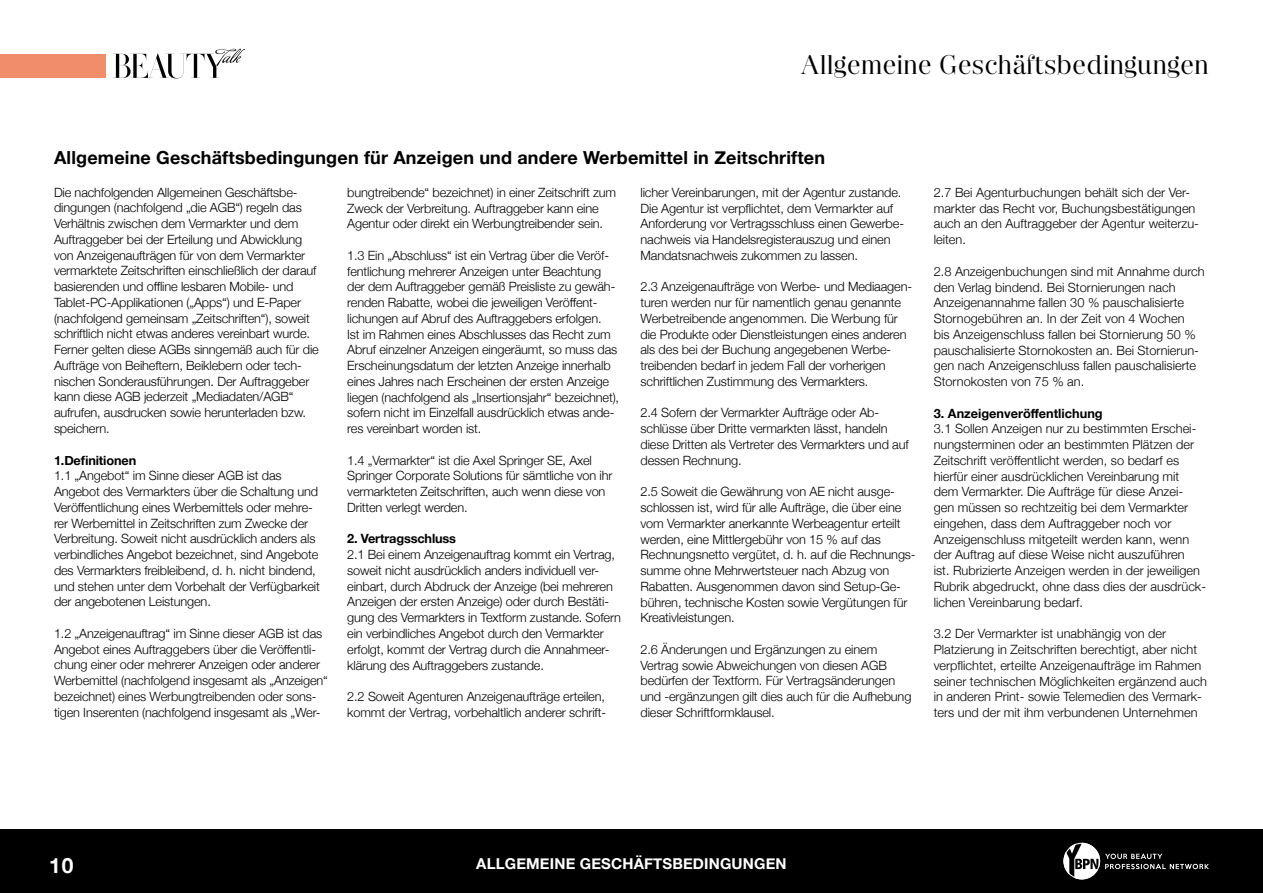
<style>
.page{position:relative;width:1263px;height:893px;background:#fff}
.page>*{position:absolute;margin:0;border:0;box-sizing:border-box;transform-origin:0 0}
.t1{font:27px "Narziss 40";letter-spacing:.025em;color:#000}
.t2{font:700 21px "Helvetica Neue";color:#fff}
.t3{font:700 18px "Helvetica Neue";letter-spacing:.01em;color:#000}
.t4{font:700 15px "Helvetica Neue";letter-spacing:.01em;color:#fff}
.t5{font:300 12.75px/15.8px "Helvetica Neue";letter-spacing:-.01em;color:#000}
.t6{font:700 12.75px "Helvetica Neue";letter-spacing:-.01em;color:#000}
</style>
<div class="page">
<div style="left:0;top:829px;width:1263px;height:64px;background:#000"></div>
<svg style="left:1063px;top:843px;width:146px;height:36px"></svg>
<div style="left:0;top:54px;width:106px;height:24px;background:#f28d6b"></div>
<svg style="left:113px;top:49px;width:132px;height:29px"></svg>
<h1 class="t1" style="left:801px;top:49px;width:409px">Allgemeine Geschäftsbedingungen</h1>
<h3 class="t3" style="left:54px;top:144px;width:773px">Allgemeine Geschäftsbedingungen für Anzeigen und andere Werbemittel in Zeitschriften</h3>
<p class="t5" style="left:54px;top:183px;width:266px">Die nachfolgenden Allgemeinen Geschäftsbe&shy;dingungen (nachfolgend „die AGB“) regeln das Verhältnis zwischen dem Vermarkter und dem Auftraggeber bei der Erteilung und Abwicklung von Anzeigenaufträgen für von dem Vermarkter vermarktete Zeitschriften einschließlich der darauf basierenden und offline lesbaren Mobile- und Tablet-PC-Applikationen („Apps“) und E-Paper (nachfolgend gemeinsam „Zeitschriften“), soweit schriftlich nicht etwas anderes vereinbart wurde.<br>Ferner gelten diese AGBs sinngemäß auch für die Aufträge von Beiheftern, Beiklebern oder tech&shy;nischen Sonderausführungen. Der Auftraggeber kann diese AGB jederzeit „Mediadaten/AGB“ aufrufen, ausdrucken sowie herunterladen bzw. speichern.</p>
<p class="t6" style="left:54px;top:450px;width:84px">1.Definitionen</p>
<p class="t5" style="left:54px;top:467px;width:267px">1.1 „Angebot“ im Sinne dieser AGB ist das Angebot des Vermarkters über die Schaltung und Veröffentlichung eines Werbemittels oder mehre&shy;rer Werbemittel in Zeitschriften zum Zwecke der Verbreitung. Soweit nicht ausdrücklich anders als verbindliches Angebot bezeichnet, sind Angebote des Vermarkters freibleibend, d. h. nicht bindend, und stehen unter dem Vorbehalt der Verfügbarkeit der angebotenen Leistungen.</p>
<p class="t5" style="left:54px;top:624px;width:275px">1.2 „Anzeigenauftrag“ im Sinne dieser AGB ist das Angebot eines Auftraggebers über die Veröffentli&shy;chung einer oder mehrerer Anzeigen oder anderer Werbemittel (nachfolgend insgesamt als „Anzeigen“ bezeichnet) eines Werbungtreibenden oder sons&shy;tigen Inserenten (nachfolgend insgesamt als „Wer-</p>
<p class="t5" style="left:347px;top:183px;width:270px">bungtreibende“ bezeichnet) in einer Zeitschrift zum<br>Zweck der Verbreitung. Auftraggeber kann eine<br>Agentur oder direkt ein Werbungtreibender sein.</p>
<p class="t5" style="left:347px;top:246px;width:273px">1.3 Ein „Abschluss“ ist ein Vertrag über die Veröf&shy;fentlichung mehrerer Anzeigen unter Beachtung der dem Auftraggeber gemäß Preisliste zu gewäh&shy;renden Rabatte, wobei die jeweiligen Veröffent&shy;lichungen auf Abruf des Auftraggebers erfolgen.<br>Ist im Rahmen eines Abschlusses das Recht zum Abruf einzelner Anzeigen eingeräumt, so muss das Erscheinungsdatum der letzten Anzeige innerhalb eines Jahres nach Erscheinen der ersten Anzeige liegen (nachfolgend als „Insertionsjahr“ bezeichnet), sofern nicht im Einzelfall ausdrücklich etwas ande&shy;res vereinbart worden ist.</p>
<p class="t5" style="left:347px;top:451px;width:267px">1.4 „Vermarkter“ ist die Axel Springer SE, Axel Springer Corporate Solutions für sämtliche von ihr vermarkteten Zeitschriften, auch wenn diese von Dritten verlegt werden.</p>
<p class="t6" style="left:347px;top:529px;width:110px">2. Vertragsschluss</p>
<p class="t5" style="left:347px;top:546px;width:275px">2.1 Bei einem Anzeigenauftrag kommt ein Vertrag, soweit nicht ausdrücklich anders individuell ver&shy;einbart, durch Abdruck der Anzeige (bei mehreren Anzeigen der ersten Anzeige) oder durch Bestäti&shy;gung des Vermarkters in Textform zustande. Sofern ein verbindliches Angebot durch den Vermarkter erfolgt, kommt der Vertrag durch die Annahmeer&shy;klärung des Auftraggebers zustande.</p>
<p class="t5" style="left:347px;top:688px;width:260px">2.2 Soweit Agenturen Anzeigenaufträge erteilen, kommt der Vertrag, vorbehaltlich anderer schrift-</p>
<p class="t5" style="left:640px;top:183px;width:265px">licher Vereinbarungen, mit der Agentur zustande.<br>Die Agentur ist verpflichtet, dem Vermarkter auf Anforderung vor Vertragsschluss einen Gewerbe&shy;nachweis via Handelsregisterauszug und einen Mandatsnachweis zukommen zu lassen.</p>
<p class="t5" style="left:640px;top:278px;width:273px">2.3 Anzeigenaufträge von Werbe- und Mediaagen&shy;turen werden nur für namentlich genau genannte Werbetreibende angenommen. Die Werbung für die Produkte oder Dienstleistungen eines anderen als des bei der Buchung angegebenen Werbe&shy;treibenden bedarf in jedem Fall der vorherigen schriftlichen Zustimmung des Vermarkters.</p>
<p class="t5" style="left:640px;top:404px;width:270px">2.4 Sofern der Vermarkter Aufträge oder Ab&shy;schlüsse über Dritte vermarkten lässt, handeln diese Dritten als Vertreter des Vermarkters und auf dessen Rechnung.</p>
<p class="t5" style="left:640px;top:483px;width:277px">2.5 Soweit die Gewährung von AE nicht ausge&shy;schlossen ist, wird für alle Aufträge, die über eine vom Vermarkter anerkannte Werbeagentur erteilt werden, eine Mittlergebühr von 15 % auf das Rechnungsnetto vergütet, d. h. auf die Rechnungs&shy;summe ohne Mehrwertsteuer nach Abzug von Rabatten. Ausgenommen davon sind Setup-Ge&shy;bühren, technische Kosten sowie Vergütungen für Kreativleistungen.</p>
<p class="t5" style="left:640px;top:640px;width:272px">2.6 Änderungen und Ergänzungen zu einem Vertrag sowie Abweichungen von diesen AGB bedürfen der Textform. Für Vertragsänderungen und -ergänzungen gilt dies auch für die Aufhebung dieser Schriftformklausel.</p>
<p class="t5" style="left:934px;top:184px;width:267px">2.7 Bei Agenturbuchungen behält sich der Ver&shy;markter das Recht vor, Buchungsbestätigungen auch an den Auftraggeber der Agentur weiterzu&shy;leiten.</p>
<p class="t5" style="left:934px;top:262px;width:272px">2.8 Anzeigenbuchungen sind mit Annahme durch den Verlag bindend. Bei Stornierungen nach Anzeigenannahme fallen 30 % pauschalisierte Stornogebühren an. In der Zeit von 4 Wochen<br>bis Anzeigenschluss fallen bei Stornierung 50 % pauschalisierte Stornokosten an. Bei Stornierun&shy;gen nach Anzeigenschluss fallen pauschalisierte Stornokosten von 75 % an.</p>
<p class="t6" style="left:934px;top:403px;width:170px">3. Anzeigenveröffentlichung</p>
<p class="t5" style="left:934px;top:420px;width:274px">3.1 Sollen Anzeigen nur zu bestimmten Erschei&shy;nungsterminen oder an bestimmten Plätzen der Zeitschrift veröffentlicht werden, so bedarf es hierfür einer ausdrücklichen Vereinbarung mit dem Vermarkter. Die Aufträge für diese Anzei&shy;gen müssen so rechtzeitig bei dem Vermarkter eingehen, dass dem Auftraggeber noch vor Anzeigenschluss mitgeteilt werden kann, wenn der Auftrag auf diese Weise nicht auszuführen<br>ist. Rubrizierte Anzeigen werden in der jeweiligen Rubrik abgedruckt, ohne dass dies der ausdrück&shy;lichen Vereinbarung bedarf.</p>
<p class="t5" style="left:934px;top:625px;width:275px">3.2 Der Vermarkter ist unabhängig von der Platzierung in Zeitschriften berechtigt, aber nicht verpflichtet, erteilte Anzeigenaufträge im Rahmen seiner technischen Möglichkeiten ergänzend auch in anderen Print- sowie Telemedien des Vermark&shy;ters und der mit ihm verbundenen Unternehmen</p>
<h2 class="t2" style="left:49px;top:849px;width:26px">10</h2>
<p class="t4" style="left:476px;top:852px;width:312px">ALLGEMEINE GESCHÄFTSBEDINGUNGEN</p>
</div>
